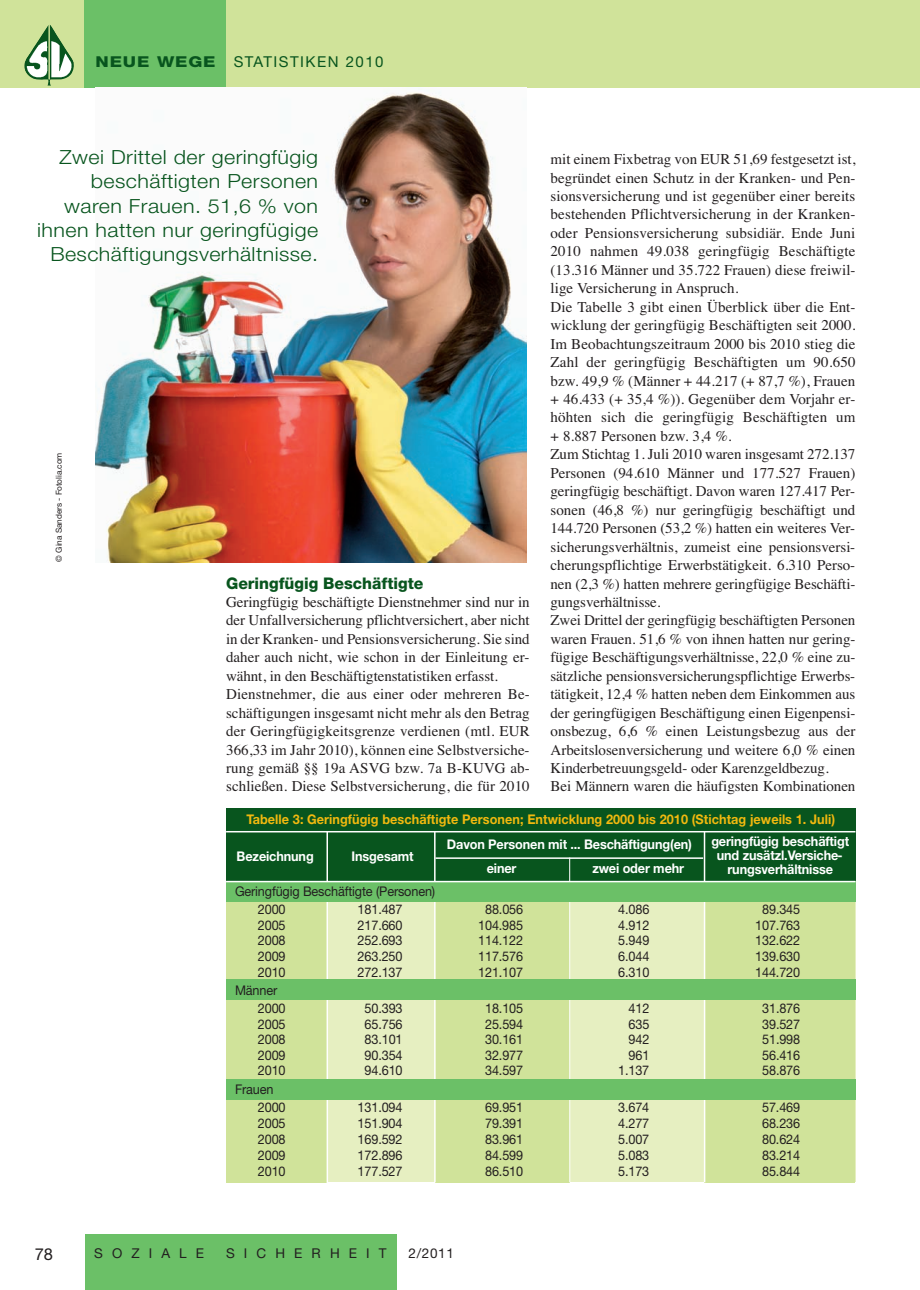
<style>
.page{position:relative;width:920px;height:1290px;background:#fff}
.page>*{position:absolute;margin:0;border:0;box-sizing:border-box;transform-origin:0 0}
.t1{font:300 19.5px/24.3px "Helvetica Neue";letter-spacing:.02em;color:#08551e;text-align:right;scale:1.1 1}
.t2{font:16.5px "Helvetica Neue";color:#231f20}
.t3{font:800 16.05px "Helvetica Neue";color:#08551e}
.t4{font:15px/18.5px "Times";color:#231f20}
.t5{font:15px "Helvetica Neue";letter-spacing:.1em;color:#08551e}
.t6{font:13.5px "Helvetica Neue";letter-spacing:.675em;color:#231f20}
.t7{font:13.35px/18.1px "Helvetica Neue";letter-spacing:-.01em;color:#231f20;scale:.95 1}
.t8{font:700 13.35px/14.1px "Helvetica Neue";letter-spacing:-.01em;color:#fff;text-align:center;scale:.95 1}
.t9{font:700 13.35px "Helvetica Neue";letter-spacing:.005em;color:#f2b90f;scale:.95 1}
.t10{font:8.25px "Helvetica Neue";letter-spacing:-.005em;color:#231f20}
.s1{font-weight:800}
</style>
<div class="page">
<div style="left:906px;top:0;width:14px;height:88px;background:#d0e39a"></div>
<div style="left:0;top:0;width:906px;height:88px;background:#d0e39a"></div>
<div style="left:85px;top:0;width:141px;height:88px;background:#6bc067"></div>
<div style="left:85px;top:1234px;width:311px;height:56px;background:#6bc067"></div>
<img style="left:24px;top:25px;width:50px;height:61px">
<img style="left:96px;top:90px;width:431px;height:472px">
<div style="left:226px;top:836px;width:629px;height:346px;background:#e6efc1"></div>
<div style="left:226px;top:838px;width:100px;height:344px;background:#d0e39a"></div>
<div style="left:435px;top:847px;width:134px;height:335px;background:#d0e39a"></div>
<div style="left:704px;top:874px;width:151px;height:308px;background:#d0e39a"></div>
<div style="left:226px;top:808px;width:629px;height:73px;background:#08551e"></div>
<hr style="left:226px;top:831px;width:629px;height:1px;background:#fff">
<hr style="left:435px;top:857px;width:268px;height:2px;background:#fff">
<hr style="left:434px;top:831px;width:2px;height:351px;background:#fff">
<hr style="left:326px;top:832px;width:2px;height:352px;background:#fff">
<hr style="left:569px;top:857px;width:1px;height:325px;background:#fff">
<hr style="left:704px;top:831px;width:1px;height:351px;background:#fff">
<div style="left:226px;top:881px;width:629px;height:20px;background:#6bc067"></div>
<div style="left:226px;top:980px;width:629px;height:20px;background:#6bc067"></div>
<div style="left:226px;top:1079px;width:629px;height:20px;background:#6bc067"></div>
<hr style="left:226px;top:881px;width:629px;height:1px;background:#fff">
<p class="t5" style="left:96px;top:56px;width:290px"><span class="s1">NEUE WEGE</span> STATISTIKEN 2010</p>
<h1 class="t1" style="left:37px;top:144px;width:257px">Zwei Drittel der geringfügig beschäftigten Personen waren Frauen. 51,6 % von ihnen hatten nur geringfügige<br>Beschäftigungsverhältnisse.</h1>
<p class="t10" style="left:56px;top:561px;width:111px;rotate:-90deg">© Gina Sanders - Fotolia.com</p>
<p class="t3" style="left:226px;top:577px;width:199px">Geringfügig Beschäftigte</p>
<p class="t4" style="left:226px;top:592px;width:305px">Geringfügig beschäftigte Dienstnehmer sind nur in der Unfallversicherung pflichtversichert, aber nicht in der Kranken- und Pensionsversicherung. Sie sind daher auch nicht, wie schon in der Einleitung er&shy;wähnt, in den Beschäftigtenstatistiken erfasst.<br>Dienstnehmer, die aus einer oder mehreren Be&shy;schäftigungen insgesamt nicht mehr als den Betrag der Geringfügigkeitsgrenze verdienen (mtl. EUR 366,33 im Jahr 2010), können eine Selbstversiche&shy;rung gemäß §§ 19a ASVG bzw. 7a B-KUVG ab&shy;schließen. Diese Selbstversicherung, die für 2010</p>
<p class="t4" style="left:551px;top:150px;width:307px">mit einem Fixbetrag von EUR 51,69 festgesetzt ist, begründet einen Schutz in der Kranken- und Pen&shy;sionsversicherung und ist gegenüber einer bereits bestehenden Pflichtversicherung in der Kranken&shy;oder Pensionsversicherung subsidiär. Ende Juni 2010 nahmen 49.038 geringfügig Beschäftigte (13.316 Männer und 35.722 Frauen) diese freiwil&shy;lige Versicherung in Anspruch.<br>Die Tabelle 3 gibt einen Überblick über die Ent&shy;wicklung der geringfügig Beschäftigten seit 2000.<br>Im Beobachtungszeitraum 2000 bis 2010 stieg die Zahl der geringfügig Beschäftigten um 90.650 bzw. 49,9 % (Männer + 44.217 (+ 87,7 %), Frauen + 46.433 (+ 35,4 %)). Gegenüber dem Vorjahr er&shy;höhten sich die geringfügig Beschäftigten um + 8.887 Personen bzw. 3,4 %.<br>Zum Stichtag 1. Juli 2010 waren insgesamt 272.137<br>Personen (94.610 Männer und 177.527 Frauen) geringfügig beschäftigt. Davon waren 127.417 Per&shy;sonen (46,8 %) nur geringfügig beschäftigt und 144.720 Personen (53,2 %) hatten ein weiteres Ver&shy;sicherungsverhältnis, zumeist eine pensionsversi&shy;cherungspflichtige Erwerbstätigkeit. 6.310 Perso&shy;nen (2,3 %) hatten mehrere geringfügige Beschäfti&shy;gungsverhältnisse.<br>Zwei Drittel der geringfügig beschäftigten Personen waren Frauen. 51,6 % von ihnen hatten nur gering&shy;fügige Beschäftigungsverhältnisse, 22,0 % eine zu&shy;sätzliche pensionsversicherungspflichtige Erwerbs&shy;tätigkeit, 12,4 % hatten neben dem Einkommen aus der geringfügigen Beschäftigung einen Eigenpensi&shy;onsbezug, 6,6 % einen Leistungsbezug aus der Arbeitslosenversicherung und weitere 6,0 % einen Kinderbetreuungsgeld- oder Karenzgeldbezug.<br>Bei Männern waren die häufigsten Kombinationen</p>
<p class="t9" style="left:246px;top:815px;width:621px">Tabelle 3: Geringfügig beschäftigte Personen; Entwicklung 2000 bis 2010 (Stichtag jeweils 1. Juli)</p>
<p class="t8" style="left:237px;top:850px;width:83px">Bezeichnung</p>
<p class="t8" style="left:352px;top:850px;width:67px">Insgesamt</p>
<p class="t8" style="left:711px;top:835px;width:147px">geringfügig beschäftigt und zusätzl.Versiche&shy;rungsverhältnisse</p>
<p class="t8" style="left:487px;top:833px;width:217px;line-height:24px;text-align:left;text-indent:-40px">Davon Personen mit ... Beschäftigung(en) einer</p>
<p class="t8" style="left:592px;top:862px;width:98px">zwei oder mehr</p>
<p class="t7" style="left:258px;top:883px;width:188px;text-indent:-23px">Geringfügig Beschäftigte (Personen)<br>2000</p>
<p class="t7" style="left:358px;top:902px;width:49px">181.487</p>
<p class="t7" style="left:485px;top:902px;width:42px">88.056</p>
<p class="t7" style="left:618px;top:902px;width:34px">4.086</p>
<p class="t7" style="left:762px;top:902px;width:42px">89.345</p>
<p class="t7" style="left:258px;top:917px;width:31px">2005</p>
<p class="t7" style="left:358px;top:917px;width:49px">217.660</p>
<p class="t7" style="left:478px;top:917px;width:49px">104.985</p>
<p class="t7" style="left:618px;top:917px;width:34px">4.912</p>
<p class="t7" style="left:755px;top:917px;width:49px">107.763</p>
<p class="t7" style="left:258px;top:933px;width:31px">2008</p>
<p class="t7" style="left:358px;top:933px;width:49px">252.693</p>
<p class="t7" style="left:478px;top:933px;width:49px">114.122</p>
<p class="t7" style="left:618px;top:933px;width:34px">5.949</p>
<p class="t7" style="left:755px;top:933px;width:49px">132.622</p>
<p class="t7" style="left:258px;top:948px;width:31px">2009</p>
<p class="t7" style="left:358px;top:948px;width:49px">263.250</p>
<p class="t7" style="left:478px;top:948px;width:49px">117.576</p>
<p class="t7" style="left:618px;top:948px;width:34px">6.044</p>
<p class="t7" style="left:755px;top:948px;width:49px">139.630</p>
<p class="t7" style="left:258px;top:964px;width:31px">2010</p>
<p class="t7" style="left:358px;top:964px;width:49px">272.137</p>
<p class="t7" style="left:478px;top:964px;width:49px">121.107</p>
<p class="t7" style="left:618px;top:964px;width:34px">6.310</p>
<p class="t7" style="left:755px;top:964px;width:49px">144.720</p>
<p class="t7" style="left:258px;top:982px;width:31px;text-indent:-23px">Männer<br>2000</p>
<p class="t7" style="left:365px;top:1000px;width:42px">50.393</p>
<p class="t7" style="left:485px;top:1000px;width:42px">18.105</p>
<p class="t7" style="left:629px;top:1000px;width:23px">412</p>
<p class="t7" style="left:762px;top:1000px;width:42px">31.876</p>
<p class="t7" style="left:258px;top:1016px;width:31px">2005</p>
<p class="t7" style="left:365px;top:1016px;width:42px">65.756</p>
<p class="t7" style="left:485px;top:1016px;width:42px">25.594</p>
<p class="t7" style="left:629px;top:1016px;width:23px">635</p>
<p class="t7" style="left:762px;top:1016px;width:42px">39.527</p>
<p class="t7" style="left:258px;top:1031px;width:31px">2008</p>
<p class="t7" style="left:365px;top:1031px;width:42px">83.101</p>
<p class="t7" style="left:485px;top:1031px;width:42px">30.161</p>
<p class="t7" style="left:629px;top:1031px;width:23px">942</p>
<p class="t7" style="left:762px;top:1031px;width:42px">51.998</p>
<p class="t7" style="left:258px;top:1047px;width:31px">2009</p>
<p class="t7" style="left:365px;top:1047px;width:42px">90.354</p>
<p class="t7" style="left:485px;top:1047px;width:42px">32.977</p>
<p class="t7" style="left:629px;top:1047px;width:23px">961</p>
<p class="t7" style="left:762px;top:1047px;width:42px">56.416</p>
<p class="t7" style="left:258px;top:1063px;width:31px">2010</p>
<p class="t7" style="left:365px;top:1063px;width:42px">94.610</p>
<p class="t7" style="left:485px;top:1063px;width:42px">34.597</p>
<p class="t7" style="left:618px;top:1063px;width:34px">1.137</p>
<p class="t7" style="left:762px;top:1063px;width:42px">58.876</p>
<p class="t7" style="left:258px;top:1081px;width:31px;line-height:18.6px;text-indent:-23px">Frauen<br>2000</p>
<p class="t7" style="left:358px;top:1099px;width:49px">131.094</p>
<p class="t7" style="left:485px;top:1099px;width:42px">69.951</p>
<p class="t7" style="left:618px;top:1099px;width:34px">3.674</p>
<p class="t7" style="left:762px;top:1099px;width:42px">57.469</p>
<p class="t7" style="left:258px;top:1116px;width:31px">2005</p>
<p class="t7" style="left:358px;top:1116px;width:49px">151.904</p>
<p class="t7" style="left:485px;top:1116px;width:42px">79.391</p>
<p class="t7" style="left:618px;top:1116px;width:34px">4.277</p>
<p class="t7" style="left:762px;top:1116px;width:42px">68.236</p>
<p class="t7" style="left:258px;top:1132px;width:31px">2008</p>
<p class="t7" style="left:358px;top:1132px;width:49px">169.592</p>
<p class="t7" style="left:485px;top:1132px;width:42px">83.961</p>
<p class="t7" style="left:618px;top:1132px;width:34px">5.007</p>
<p class="t7" style="left:762px;top:1132px;width:42px">80.624</p>
<p class="t7" style="left:258px;top:1148px;width:31px">2009</p>
<p class="t7" style="left:358px;top:1148px;width:49px">172.896</p>
<p class="t7" style="left:485px;top:1148px;width:42px">84.599</p>
<p class="t7" style="left:618px;top:1148px;width:34px">5.083</p>
<p class="t7" style="left:762px;top:1148px;width:42px">83.214</p>
<p class="t7" style="left:258px;top:1164px;width:31px">2010</p>
<p class="t7" style="left:358px;top:1164px;width:49px">177.527</p>
<p class="t7" style="left:485px;top:1164px;width:42px">86.510</p>
<p class="t7" style="left:618px;top:1164px;width:34px">5.173</p>
<p class="t7" style="left:762px;top:1164px;width:42px">85.844</p>
<p class="t2" style="left:35px;top:1248px;width:20px">78</p>
<p class="t6" style="left:94px;top:1248px;width:111px">SOZIALE</p>
<p class="t6" style="left:226px;top:1248px;width:162px">SICHERHEIT</p>
<p class="t6" style="left:408px;top:1248px;width:47px">2/2011</p>
</div>
